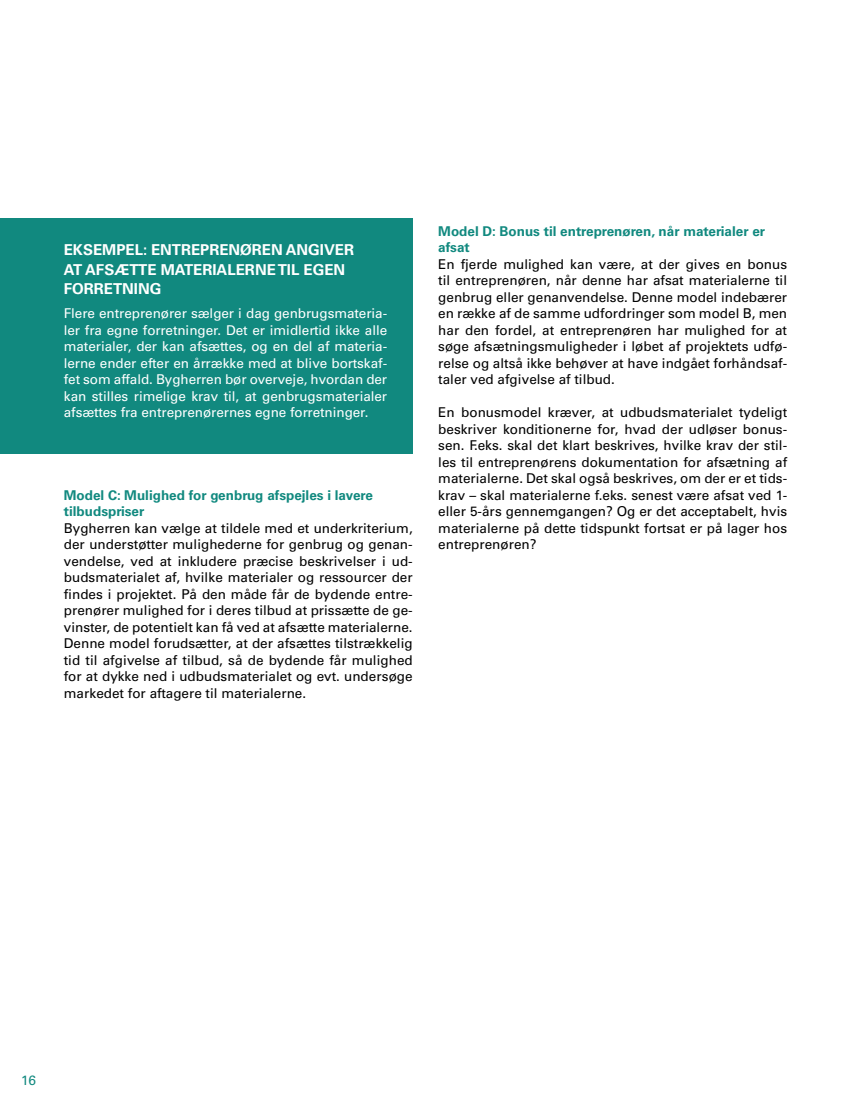
<style>
.page{position:relative;width:851px;height:1106px;background:#fff}
.page>*{position:absolute;margin:0;border:0;box-sizing:border-box;transform-origin:0 0}
.t1{font:700 15px/19.5px "Univers";color:#fff}
.t2{font:13.5px/16.5px "Univers";color:#000;text-align:justify}
.t3{font:13.5px/16.5px "Univers";letter-spacing:-.005em;color:#fff;text-align:justify}
.t4{font:700 13.5px/16.5px "Univers";color:#11897f}
.t5{font:13.5px "Univers";color:#11897f}
</style>
<div class="page">
<div style="left:0;top:218px;width:412px;height:235px;background:#11897f"></div>
<p class="t1" style="left:64px;top:240px;width:292px">EKSEMPEL: ENTREPRENØREN ANGIVER<br>AT AFSÆTTE MATERIALERNE TIL EGEN<br>FORRETNING</p>
<p class="t3" style="left:64px;top:305px;width:325px">Flere entreprenører sælger i dag genbrugsmateria&shy;ler fra egne forretninger. Det er imidlertid ikke alle materialer, der kan afsættes, og en del af materia&shy;lerne ender efter en årrække med at blive bortskaf&shy;fet som affald. Bygherren bør overveje, hvordan der kan stilles rimelige krav til, at genbrugsmaterialer afsættes fra entreprenørernes egne forretninger.</p>
<p class="t4" style="left:64px;top:487px;width:310px">Model C: Mulighed for genbrug afspejles i lavere tilbudspriser</p>
<p class="t2" style="left:64px;top:520px;width:350px">Bygherren kan vælge at tildele med et underkriterium, der understøtter mulighederne for genbrug og genan&shy;vendelse, ved at inkludere præcise beskrivelser i ud&shy;budsmaterialet af, hvilke materialer og ressourcer der findes i projektet. På den måde får de bydende entre&shy;prenører mulighed for i deres tilbud at prissætte de ge&shy;vinster, de potentielt kan få ved at afsætte materialerne.<br>Denne model forudsætter, at der afsættes tilstrækkelig tid til afgivelse af tilbud, så de bydende får mulighed for at dykke ned i udbudsmaterialet og evt. undersøge markedet for aftagere til materialerne.</p>
<p class="t4" style="left:438px;top:223px;width:328px">Model D: Bonus til entreprenøren, når materialer er afsat</p>
<p class="t2" style="left:438px;top:256px;width:350px">En fjerde mulighed kan være, at der gives en bonus til entreprenøren, når denne har afsat materialerne til genbrug eller genanvendelse. Denne model indebærer en række af de samme udfordringer som model B, men har den fordel, at entreprenøren har mulighed for at søge afsætningsmuligheder i løbet af projektets udfø&shy;relse og altså ikke behøver at have indgået forhåndsaf&shy;taler ved afgivelse af tilbud.</p>
<p class="t2" style="left:438px;top:404px;width:350px">En bonusmodel kræver, at udbudsmaterialet tydeligt beskriver konditionerne for, hvad der udløser bonus&shy;sen. F.eks. skal det klart beskrives, hvilke krav der stil&shy;les til entreprenørens dokumentation for afsætning af materialerne. Det skal også beskrives, om der er et tids&shy;krav – skal materialerne f.eks. senest være afsat ved 1- eller 5-års gennemgangen? Og er det acceptabelt, hvis materialerne på dette tidspunkt fortsat er på lager hos entreprenøren?</p>
<p class="t5" style="left:21px;top:1071px;width:16px">16</p>
</div>
